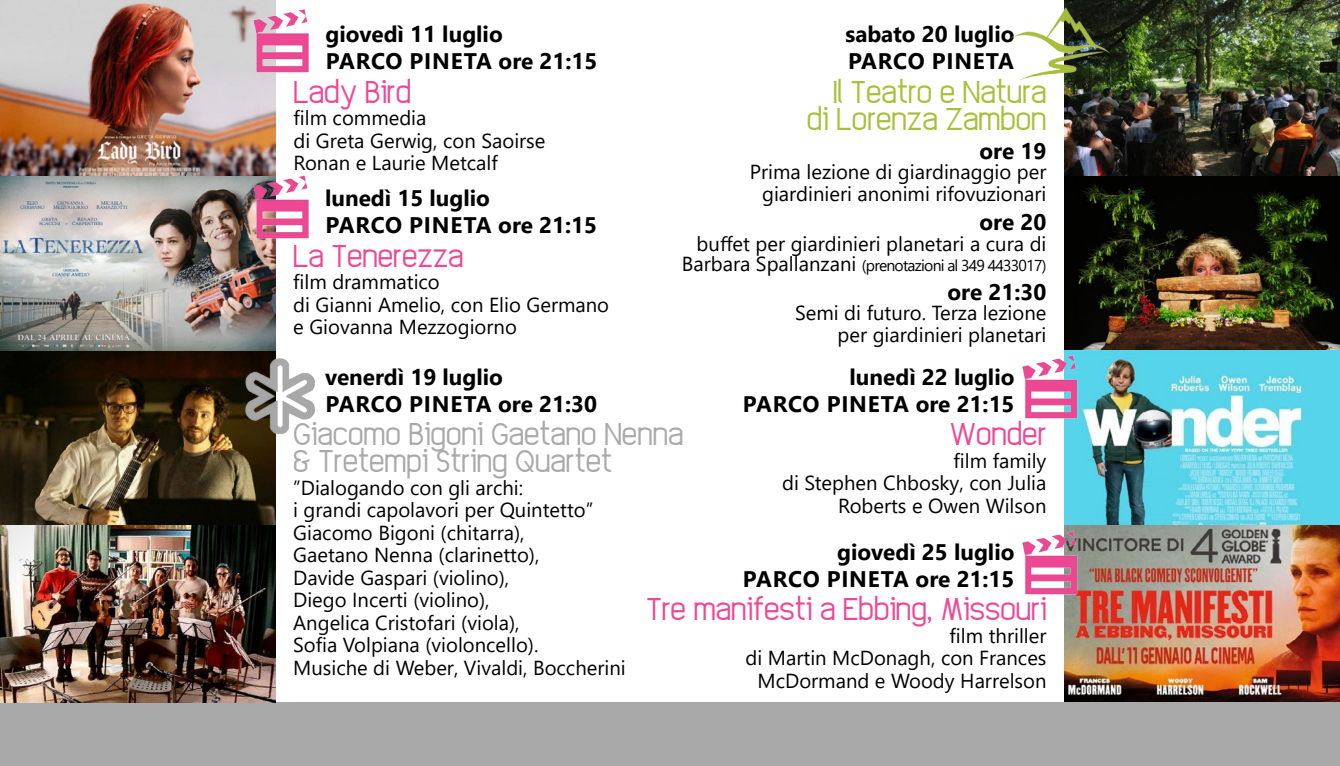
<style>
.page{position:relative;width:1340px;height:766px;background:#fff}
.page>*{position:absolute;margin:0;border:0;box-sizing:border-box;transform-origin:0 0}
.t1{font:700 22.5px/27px "Segoe UI";color:#000}
.t2{font:700 22.5px/27px "Segoe UI";letter-spacing:.025em;color:#000;text-align:right}
.t3{font:22.5px "Elegan Tech";color:#ee4894}
.t4{font:22.5px/27px "Elegan Tech";color:#a9a9a9}
.t5{font:22.5px/27px "Elegan Tech";color:#a9bf38;text-align:right}
.t6{font:700 22.5px/27px "Segoe UI";letter-spacing:.03em;color:#000}
.t7{font:20.25px/22.5px "Segoe UI";color:#000;text-align:right}
.t8{font:15.75px "Segoe UI";letter-spacing:-.05em;color:#000}
.s1{font-size:20.25px}
</style>
<div class="page">
<div style="left:0;top:701px;width:1339px;height:64px;background:#a9a9a9"></div>
<img style="left:1064px;top:0;width:275px;height:701px">
<img style="left:0;top:0;width:276px;height:702px">
<img style="left:1022px;top:507px;width:102px;height:126px">
<img style="left:211px;top:0;width:98px;height:112px">
<img style="left:211px;top:152px;width:98px;height:126px">
<img style="left:208px;top:332px;width:107px;height:126px">
<img style="left:1012px;top:0;width:120px;height:107px">
<img style="left:1022px;top:332px;width:102px;height:126px">
<p class="t1" style="left:325px;top:19px;width:273px">giovedì 11 luglio<br>Parco Pineta ore 21:15</p>
<p class="t3" style="left:293px;top:82px;width:119px">Lady Bird</p>
<p class="t7" style="left:293px;top:105px;width:253px;text-align:left">film commedia<br>di Greta Gerwig, con Saoirse<br>Ronan e Laurie Metcalf</p>
<p class="t6" style="left:845px;top:19px;width:171px">sabato 20 luglio<br>Parco Pineta</p>
<p class="t5" style="left:806px;top:81px;width:241px">Il Teatro e Natura di Lorenza Zambon</p>
<p class="t1" style="left:979px;top:135px;width:68px">ore 19</p>
<p class="t7" style="left:750px;top:158px;width:298px">Prima lezione di giardinaggio per giardinieri anonimi rifovuzionari</p>
<p class="t1" style="left:979px;top:207px;width:68px">ore 20</p>
<p class="t7" style="left:696px;top:230px;width:351px">buffet per giardinieri planetari a cura di</p>
<p class="t8" style="left:682px;top:250px;width:366px"><span class="s1">Barbara Spallanzani</span> (prenotazioni al 349 4433017)</p>
<p class="t1" style="left:947px;top:276px;width:100px">ore 21:30</p>
<p class="t7" style="left:795px;top:299px;width:253px">Semi di futuro. Terza lezione per giardinieri planetari</p>
<p class="t2" style="left:743px;top:361px;width:273px">lunedì 22 luglio<br>Parco Pineta ore 21:15</p>
<p class="t3" style="left:949px;top:424px;width:98px">Wonder</p>
<p class="t7" style="left:782px;top:447px;width:266px">film family<br>di Stephen Chbosky, con Julia<br>Roberts e Owen Wilson</p>
<p class="t2" style="left:325px;top:183px;width:273px;text-align:left">lunedì 15 luglio<br>Parco Pineta ore 21:15</p>
<p class="t3" style="left:293px;top:246px;width:172px">La Tenerezza</p>
<p class="t7" style="left:293px;top:269px;width:317px;text-align:left">film drammatico<br>di Gianni Amelio, con Elio Germano e Giovanna Mezzogiorno</p>
<p class="t1" style="left:325px;top:361px;width:273px">venerdì 19 luglio<br>Parco Pineta ore 21:30</p>
<p class="t4" style="left:293px;top:424px;width:392px">Giacomo Bigoni Gaetano Nenna &amp; Tretempi String Quartet</p>
<p class="t7" style="left:293px;top:474px;width:334px;text-align:left">”Dialogando con gli archi:<br>i grandi capolavori per Quintetto”<br>Giacomo Bigoni (chitarra),<br>Gaetano Nenna (clarinetto),<br>Davide Gaspari (violino),<br>Diego Incerti (violino),<br>Angelica Cristofari (viola),<br>Sofia Volpiana (violoncello).<br>Musiche di Weber, Vivaldi, Boccherini</p>
<p class="t1" style="left:743px;top:536px;width:273px;text-align:right">giovedì 25 luglio<br>Parco Pineta ore 21:15</p>
<p class="t3" style="left:646px;top:599px;width:402px">Tre manifesti a Ebbing, Missouri</p>
<p class="t7" style="left:745px;top:622px;width:302px">film thriller<br>di Martin McDonagh, con Frances<br>McDormand e Woody Harrelson</p>
</div>
